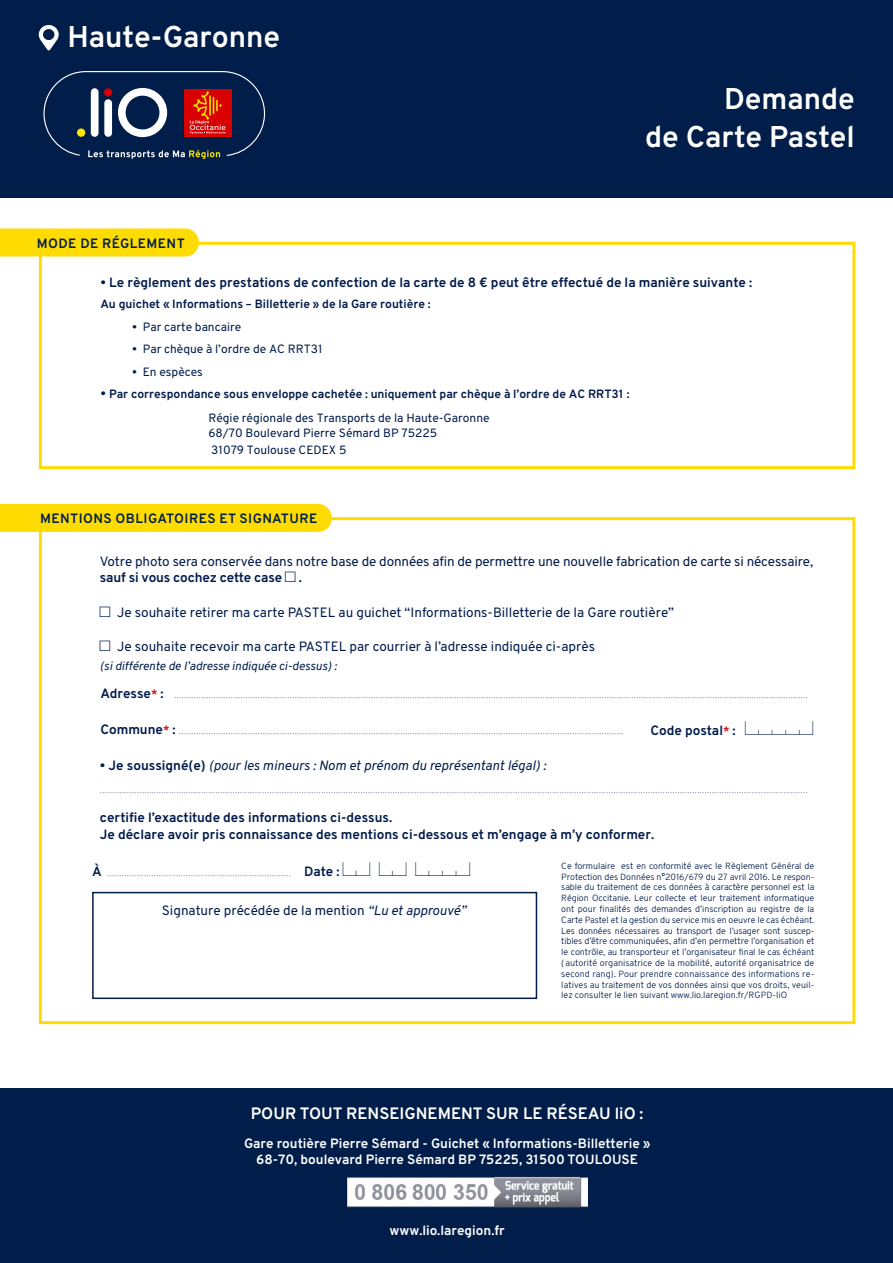
<style>
.page{position:relative;width:893px;height:1263px;background:#fff}
.page>*{position:absolute;margin:0;border:0;box-sizing:border-box;transform-origin:0 0}
.t1{font:700 30px/38.5px "Overpass";color:#fff;text-align:right}
.t2{font:700 16.5px "Overpass";color:#fff}
.t3{font:italic 100 13.5px/23.2px "Overpass";color:#001b4a}
.t4{font:13.5px/16.2px "Overpass";color:#001b4a}
.t5{font:700 13.5px/16.2px "Overpass";color:#001b4a}
.t6{font:700 13.5px/16.2px "Overpass";color:#fff;text-align:center}
.t7{font:700 13.5px "Overpass";letter-spacing:.03em;color:#001e49}
.t8{font:700 12px/24.3px "Overpass";color:#001b4a}
.t9{font:12px/17.9px "Overpass";color:#001b4a}
.t10{font:italic 12px "Overpass";color:#001b4a}
.t11{font:300 9px/10.8px "Overpass";color:#001b4a;text-align:justify}
.s1{font-weight:700}
.s2{font-size:13.5px}
.s3{font-weight:400}
.s4{font-family:"Casesaremplir Roman"}
.s5{font-weight:700;font-style:normal}
.s6{font-weight:700;font-style:normal;font-size:12px;color:#cd151d}
.s7{font-size:12px;color:#cd151d}
.s8{font-family:"Casesaremplir Roman";font-weight:400;font-size:18px}
.s9{font-family:"Casesaremplir Roman";font-weight:400;font-style:normal;font-size:18px}
.s10{font-style:italic}
</style>
<div class="page">
<div style="left:0;top:0;width:893px;height:198px;background:#001e49"></div>
<svg style="left:39px;top:25px;width:20px;height:26px"></svg>
<div style="left:39px;top:242px;width:816px;height:227px;border:3px solid #ffdc01"></div>
<div style="left:39px;top:517px;width:816px;height:507px;border:3px solid #ffdc01"></div>
<div style="left:0;top:228px;width:199px;height:28px;background:#ffdc01"></div>
<div style="left:0;top:504px;width:332px;height:28px;background:#ffdc01"></div>
<div style="left:92px;top:892px;width:445px;height:107px;border:2px solid #001b4a"></div>
<div style="left:0;top:1089px;width:893px;height:174px;background:#001e49"></div>
<svg style="left:43px;top:71px;width:222px;height:88px"></svg>
<img style="left:347px;top:1176px;width:241px;height:32px">
<h1 class="t1" style="left:68px;top:18px;width:214px">Haute-Garonne</h1>
<p class="t7" style="left:37px;top:234px;width:149px">MODE DE RÉGLEMENT</p>
<h1 class="t1" style="left:645px;top:79px;width:211px">Demande<br>de Carte Pastel</h1>
<p class="t5" style="left:100px;top:275px;width:653px">• Le règlement des prestations de confection de la carte de 8 € peut être effectué de la manière suivante :</p>
<p class="t8" style="left:100px;top:292px;width:332px">Au guichet « Informations – Billetterie » de la Gare routière :</p>
<p class="t9" style="left:132px;top:318px;width:110px"><span class="s1">•</span> Par carte bancaire</p>
<p class="t9" style="left:132px;top:340px;width:192px"><span class="s1">•</span> Par chèque à l’ordre de AC RRT31</p>
<p class="t9" style="left:132px;top:363px;width:72px"><span class="s1">•</span> En espèces</p>
<p class="t8" style="left:208px;top:382px;width:422px;text-indent:-108px"><span class="s2">•</span> Par correspondance sous enveloppe cachetée : uniquement par chèque à l’ordre de AC RRT31 :<br><span class="s3">Régie régionale des Transports de la Haute-Garonne</span></p>
<p class="t9" style="left:208px;top:424px;width:230px">68/70 Boulevard Pierre Sémard BP 75225<br>31079 Toulouse CEDEX 5</p>
<p class="t7" style="left:40px;top:510px;width:279px">MENTIONS OBLIGATOIRES ET SIGNATURE</p>
<p class="t4" style="left:100px;top:553px;width:715px">Votre photo sera conservée dans notre base de données afin de permettre une nouvelle fabrication de carte si nécessaire, <span class="s1">sauf si vous cochez cette case</span> <span class="s4">O</span> <span class="s1">.</span></p>
<p class="t4" style="left:100px;top:604px;width:575px"><span class="s4">O</span> Je souhaite retirer ma carte PASTEL au guichet “Informations-Billetterie de la Gare routière”</p>
<p class="t4" style="left:100px;top:638px;width:497px"><span class="s4">O</span> Je souhaite recevoir ma carte PASTEL par courrier à l’adresse indiquée ci-après</p>
<p class="t10" style="left:100px;top:658px;width:238px">(si différente de l’adresse indiquée ci-dessus) :</p>
<p class="t3" style="left:100px;top:681px;width:709px"><span class="s5">Adresse</span><span class="s6">*</span> <span class="s5">:</span> ..................................................................................................................................................................................................................................................................</p>
<p class="t5" style="left:650px;top:722px;width:164px">Code postal<span class="s7">*</span> : <span class="s8">ABBBC</span></p>
<p class="t3" style="left:100px;top:754px;width:709px"><span class="s5">• Je soussigné(e)</span> <span class="s3">(pour les mineurs : Nom et prénom du représentant légal) : </span>................................................................................................................................................................................................................................................................................................</p>
<p class="t5" style="left:100px;top:810px;width:556px">certifie l’exactitude des informations ci-dessus.<br>Je déclare avoir pris connaissance des mentions ci-dessous et m’engage à m’y conformer.</p>
<p class="t3" style="left:100px;top:717px;width:525px"><span class="s5">Commune</span><span class="s6">*</span> <span class="s5">:</span> .....................................................................................................................................................................................</p>
<p class="t3" style="left:92px;top:860px;width:380px"><span class="s5">À</span> ........................................................................... <span class="s5">Date :</span> <span class="s9">AC AC ABBC</span></p>
<p class="t4" style="left:162px;top:902px;width:306px">Signature précédée de la mention <span class="s10">“Lu et approuvé”</span></p>
<p class="t11" style="left:561px;top:860px;width:255px">Ce formulaire est en conformité avec le Règlement Général de Protection des Données n°2016/679 du 27 avril 2016. Le respon&shy;sable du traitement de ces données à caractère personnel est la Région Occitanie. Leur collecte et leur traitement informatique ont pour finalités des demandes d’inscription au registre de la Carte Pastel et la gestion du service mis en oeuvre le cas échéant.<br>Les données nécessaires au transport de l’usager sont suscep&shy;tibles d’être communiquées, afin d’en permettre l’organisation et le contrôle, au transporteur et l’organisateur final le cas échéant (autorité organisatrice de la mobilité, autorité organisatrice de second rang). Pour prendre connaissance des informations re&shy;latives au traitement de vos données ainsi que vos droits, veuil&shy;lez consulter le lien suivant www.lio.laregion.fr/RGPD-liO</p>
<p class="t2" style="left:251px;top:1103px;width:394px">POUR TOUT RENSEIGNEMENT SUR LE RÉSEAU liO :</p>
<p class="t6" style="left:244px;top:1135px;width:408px">Gare routière Pierre Sémard - Guichet « Informations-Billetterie »<br>68-70, boulevard Pierre Sémard BP 75225, 31500 TOULOUSE</p>
<p class="t6" style="left:390px;top:1222px;width:117px">www.lio.laregion.fr</p>
</div>
